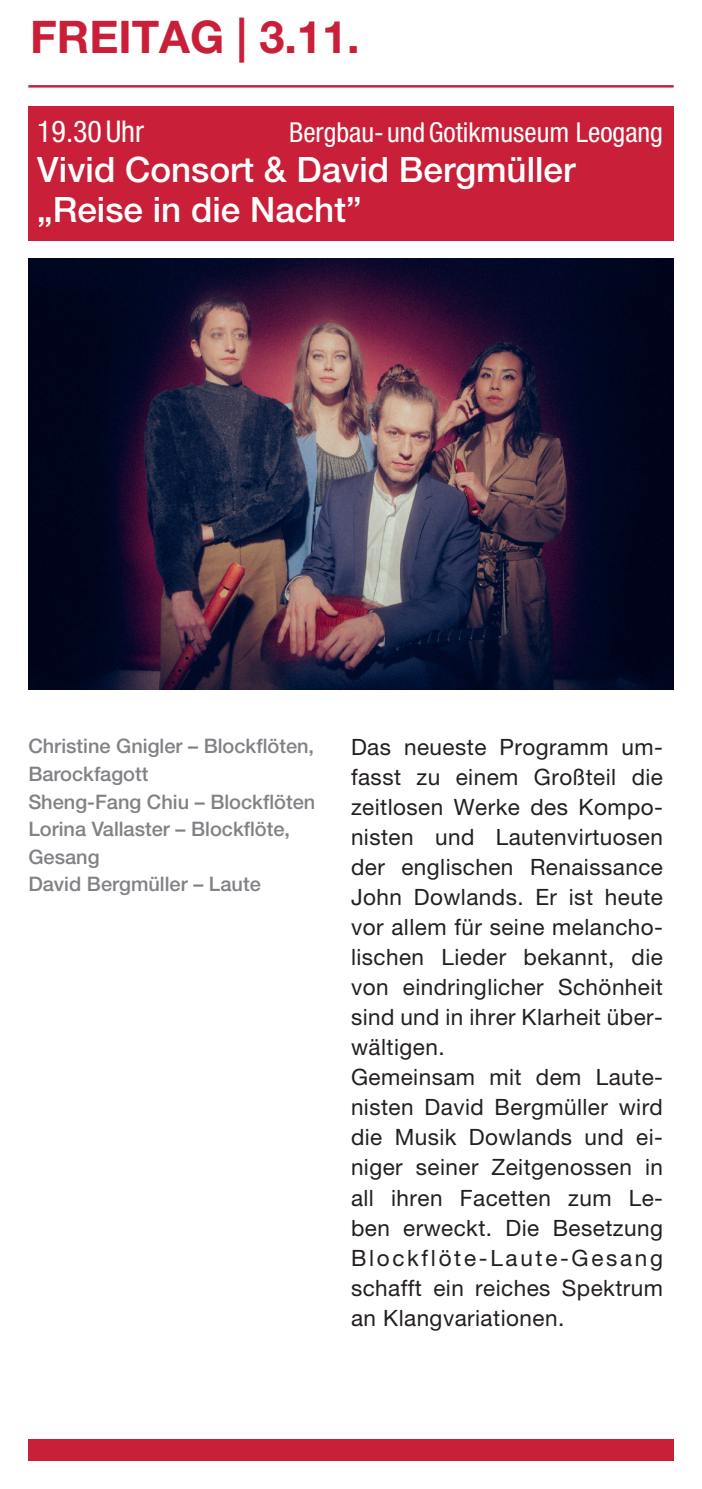
<style>
.page{position:relative;width:702px;height:1489px;background:#fff}
.page>*{position:absolute;margin:0;border:0;box-sizing:border-box;transform-origin:0 0}
.t1{font:700 45px "Helvetica Neue LT Pro";color:#c91f39}
.Headline_30_pt{font:500 35px "Helvetica Neue LT Pro";color:#fff}
.Headline_30_pt-2{font:condensed 30px "Helvetica Neue LT Pro";color:#fff}
.Headline_30_pt-3{font:condensed 27.5px "Helvetica Neue LT Pro";color:#fff}
.Copy_6_pt{font:22.5px/30px "Helvetica Neue LT Pro";letter-spacing:.02em;color:#231f20;text-align:justify}
.Headline_30_pt-4{font:500 20px "Helvetica Neue LT Pro";color:#808285}
</style>
<div class="page">
<div style="left:28px;top:1439px;width:645px;height:21px;background:#c92039"></div>
<hr style="left:28px;top:85px;width:645px;height:3px;background:#c92039">
<img style="left:28px;top:259px;width:645px;height:430px">
<div style="left:28px;top:106px;width:645px;height:135px;background:#c91f39"></div>
<p class="t1" style="left:30px;top:9px;width:331px">FREITAG | 3.11.</p>
<p class="Headline_30_pt-2" style="left:37px;top:114px;width:108px">19.30 Uhr</p>
<p class="Headline_30_pt-3" style="left:289px;top:116px;width:375px">Bergbau- und Gotikmuseum Leogang</p>
<p class="Headline_30_pt" style="left:37px;top:149px;width:539px">Vivid Consort &amp; David Bergmüller</p>
<p class="Headline_30_pt" style="left:37px;top:189px;width:326px">„Reise in die Nacht”</p>
<p class="Headline_30_pt-4" style="left:28px;top:734px;width:287px">Christine Gnigler – Blockflöten,</p>
<p class="Headline_30_pt-4" style="left:28px;top:762px;width:122px">Barockfagott</p>
<p class="Headline_30_pt-4" style="left:28px;top:789px;width:288px">Sheng-Fang Chiu – Blockflöten</p>
<p class="Headline_30_pt-4" style="left:28px;top:817px;width:263px">Lorina Vallaster – Blockflöte,</p>
<p class="Headline_30_pt-4" style="left:28px;top:844px;width:73px">Gesang</p>
<p class="Headline_30_pt-4" style="left:28px;top:872px;width:234px">David Bergmüller – Laute</p>
<p class="Copy_6_pt" style="left:351px;top:732px;width:313px">Das neueste Programm um&shy;fasst zu einem Großteil die zeitlosen Werke des Kompo&shy;nisten und Lautenvirtuosen der englischen Renaissance John Dowlands. Er ist heute vor allem für seine melancho&shy;lischen Lieder bekannt, die von eindringlicher Schönheit sind und in ihrer Klarheit über&shy;wältigen.</p>
<p class="Copy_6_pt" style="left:351px;top:1062px;width:313px">Gemeinsam mit dem Laute&shy;nisten David Bergmüller wird die Musik Dowlands und ei&shy;niger seiner Zeitgenossen in all ihren Facetten zum Le&shy;ben erweckt. Die Besetzung Blockflöte-Laute-Gesang schafft ein reiches Spektrum an Klangvariationen.</p>
</div>
